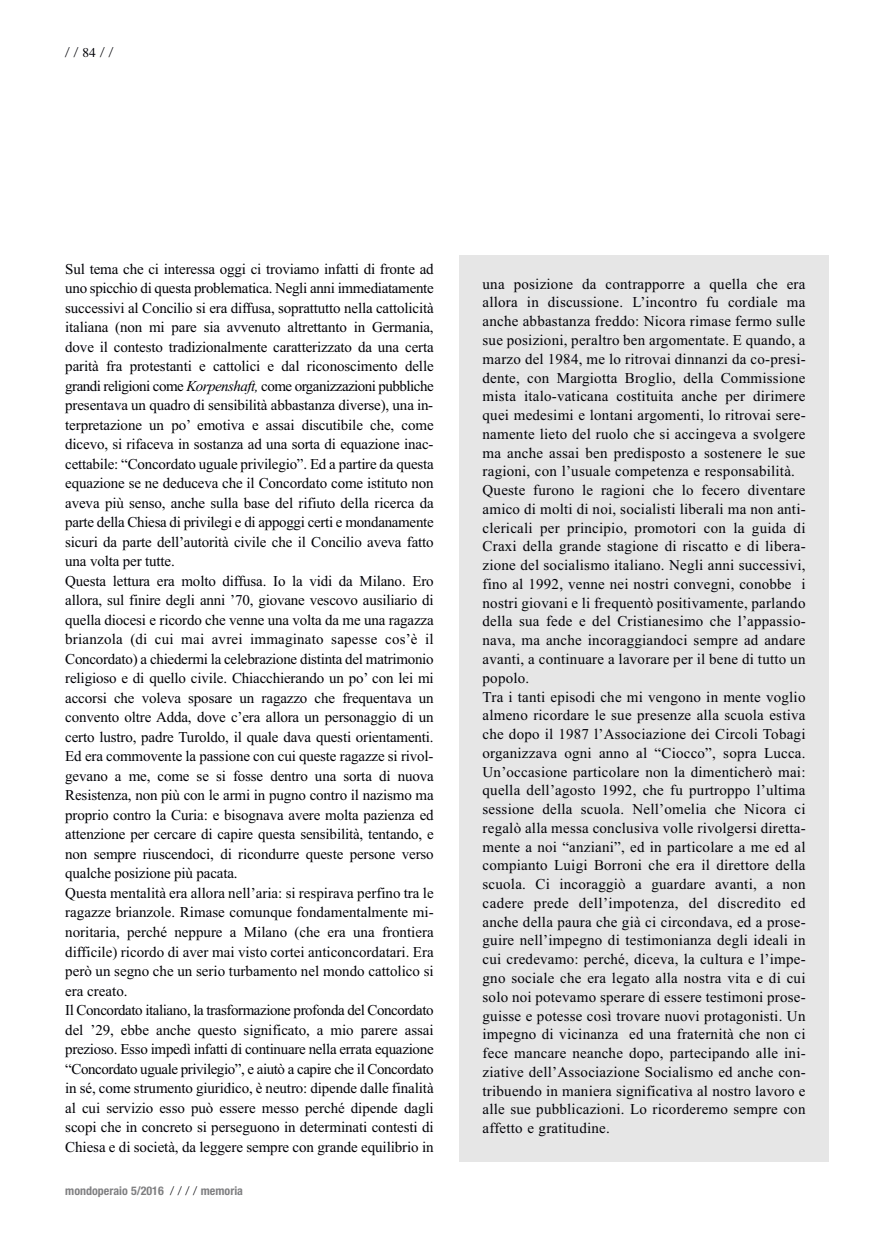
<style>
.page{position:relative;width:893px;height:1234px;background:#fff}
.page>*{position:absolute;margin:0;border:0;box-sizing:border-box;transform-origin:0 0}
.t1{font:15px/19.5px "Times New Roman";color:#000006}
.t2{font:300 13.5px "Helvetica Neue";color:#000006}
.t3{font:700 condensed 12px "Helvetica Neue";color:#808082}
.s1{font-family:"Times";font-weight:400}
.s2{font-style:italic}
.s3{font-weight:300;font-stretch:normal;color:#000006}
</style>
<div class="page">
<div style="left:459px;top:255px;width:370px;height:906px;background:#e6e6e6"></div>
<p class="t2" style="left:65px;top:44px;width:49px">//<span class="s1">84</span>//</p>
<p class="t1" style="left:65px;top:258px;width:370px">Sul tema che ci interessa oggi ci troviamo infatti di fronte ad uno spicchio di questa problematica. Negli anni immediatamente successivi al Concilio si era diffusa, soprattutto nella cattolicità italiana (non mi pare sia avvenuto altrettanto in Germania, dove il contesto tradizionalmente caratterizzato da una certa parità fra protestanti e cattolici e dal riconoscimento delle grandi religioni come <span class="s2">Korpenshaft,</span> come organizzazioni pubbliche presentava un quadro di sensibilità abbastanza diverse), una in&shy;terpretazione un po’ emotiva e assai discutibile che, come dicevo, si rifaceva in sostanza ad una sorta di equazione inac&shy;cettabile: “Concordato uguale privilegio”. Ed a partire da questa equazione se ne deduceva che il Concordato come istituto non aveva più senso, anche sulla base del rifiuto della ricerca da parte della Chiesa di privilegi e di appoggi certi e mondanamente sicuri da parte dell’autorità civile che il Concilio aveva fatto una volta per tutte.<br>Questa lettura era molto diffusa. Io la vidi da Milano. Ero allora, sul finire degli anni ’70, giovane vescovo ausiliario di quella diocesi e ricordo che venne una volta da me una ragazza brianzola (di cui mai avrei immaginato sapesse cos’è il Concordato) a chiedermi la celebrazione distinta del matrimonio religioso e di quello civile. Chiacchierando un po’ con lei mi accorsi che voleva sposare un ragazzo che frequentava un convento oltre Adda, dove c’era allora un personaggio di un certo lustro, padre Turoldo, il quale dava questi orientamenti.<br>Ed era commovente la passione con cui queste ragazze si rivol&shy;gevano a me, come se si fosse dentro una sorta di nuova Resistenza, non più con le armi in pugno contro il nazismo ma proprio contro la Curia: e bisognava avere molta pazienza ed attenzione per cercare di capire questa sensibilità, tentando, e non sempre riuscendoci, di ricondurre queste persone verso qualche posizione più pacata.<br>Questa mentalità era allora nell’aria: si respirava perfino tra le ragazze brianzole. Rimase comunque fondamentalmente mi&shy;noritaria, perché neppure a Milano (che era una frontiera difficile) ricordo di aver mai visto cortei anticoncordatari. Era però un segno che un serio turbamento nel mondo cattolico si era creato.<br>Il Concordato italiano, la trasformazione profonda del Concordato del ’29, ebbe anche questo significato, a mio parere assai prezioso. Esso impedì infatti di continuare nella errata equazione “Concordato uguale privilegio”, e aiutò a capire che il Concordato in sé, come strumento giuridico, è neutro: dipende dalle finalità al cui servizio esso può essere messo perché dipende dagli scopi che in concreto si perseguono in determinati contesti di Chiesa e di società, da leggere sempre con grande equilibrio in</p>
<p class="t3" style="left:65px;top:1180px;width:179px">mondoperaio 5/2016 <span class="s3">/ / / /</span> memoria</p>
<p class="t1" style="left:483px;top:274px;width:325px;line-height:18.8px">una posizione da contrapporre a quella che era allora in discussione. L’incontro fu cordiale ma anche abbastanza freddo: Nicora rimase fermo sulle sue posizioni, peraltro ben argomentate. E quando, a marzo del 1984, me lo ritrovai dinnanzi da co-presi&shy;dente, con Margiotta Broglio, della Commissione mista italo-vaticana costituita anche per dirimere quei medesimi e lontani argomenti, lo ritrovai sere&shy;namente lieto del ruolo che si accingeva a svolgere ma anche assai ben predisposto a sostenere le sue ragioni, con l’usuale competenza e responsabilità.<br>Queste furono le ragioni che lo fecero diventare amico di molti di noi, socialisti liberali ma non anti&shy;clericali per principio, promotori con la guida di Craxi della grande stagione di riscatto e di libera&shy;zione del socialismo italiano. Negli anni successivi, fino al 1992, venne nei nostri convegni, conobbe i nostri giovani e li frequentò positivamente, parlando della sua fede e del Cristianesimo che l’appassio&shy;nava, ma anche incoraggiandoci sempre ad andare avanti, a continuare a lavorare per il bene di tutto un popolo.<br>Tra i tanti episodi che mi vengono in mente voglio almeno ricordare le sue presenze alla scuola estiva che dopo il 1987 l’Associazione dei Circoli Tobagi organizzava ogni anno al “Ciocco”, sopra Lucca.<br>Un’occasione particolare non la dimenticherò mai: quella dell’agosto 1992, che fu purtroppo l’ultima sessione della scuola. Nell’omelia che Nicora ci regalò alla messa conclusiva volle rivolgersi diretta&shy;mente a noi “anziani”, ed in particolare a me ed al compianto Luigi Borroni che era il direttore della scuola. Ci incoraggiò a guardare avanti, a non cadere prede dell’impotenza, del discredito ed anche della paura che già ci circondava, ed a prose&shy;guire nell’impegno di testimonianza degli ideali in cui credevamo: perché, diceva, la cultura e l’impe&shy;gno sociale che era legato alla nostra vita e di cui solo noi potevamo sperare di essere testimoni prose&shy;guisse e potesse così trovare nuovi protagonisti. Un impegno di vicinanza ed una fraternità che non ci fece mancare neanche dopo, partecipando alle ini&shy;ziative dell’Associazione Socialismo ed anche con&shy;tribuendo in maniera significativa al nostro lavoro e alle sue pubblicazioni. Lo ricorderemo sempre con affetto e gratitudine.</p>
</div>
